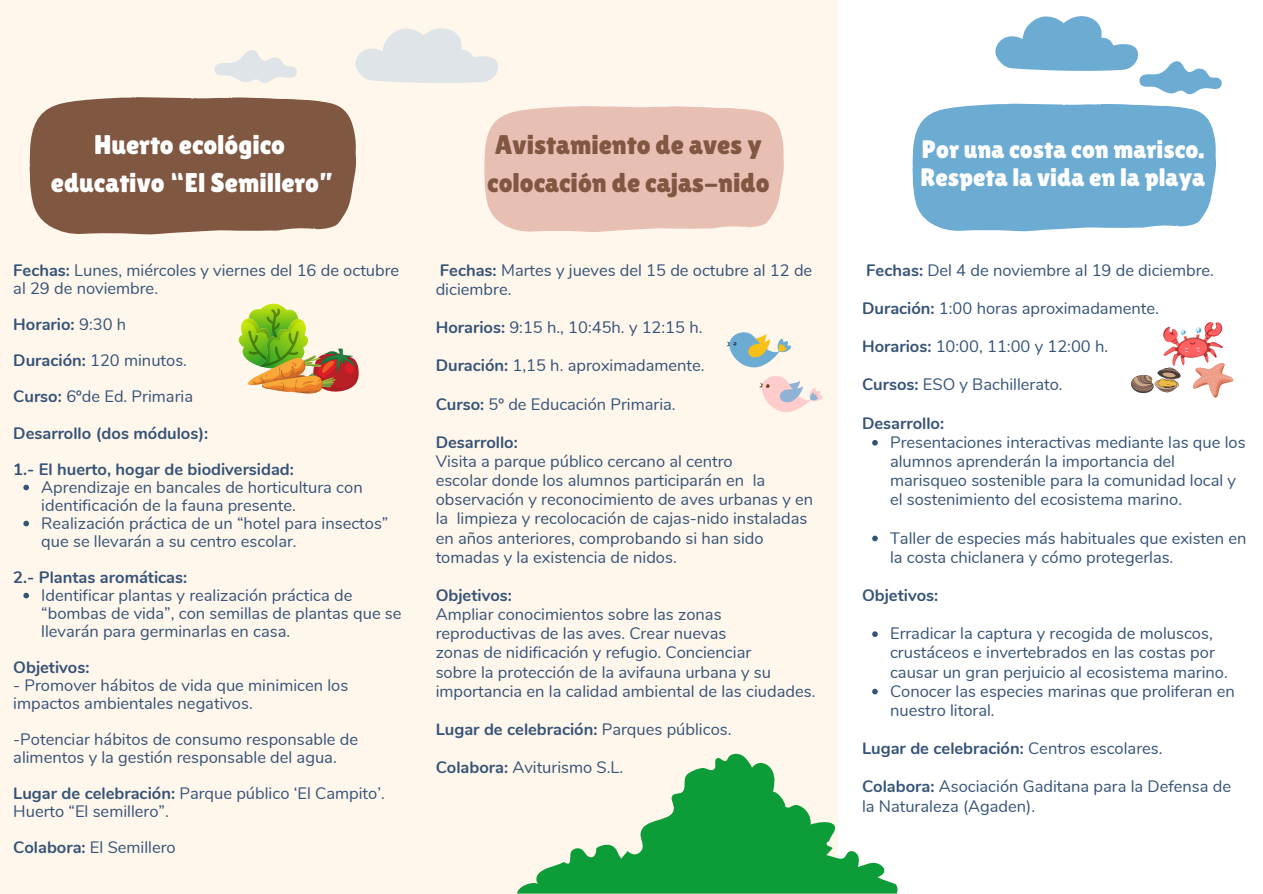
<style>
.page{position:relative;width:1263px;height:894px;background:#fff}
.page>*{position:absolute;margin:0;border:0;box-sizing:border-box;transform-origin:0 0}
.t1{font:27px/37.2px "Lilita One";color:#805740}
.t2{font:27px/37.2px "Lilita One";color:#fff;text-align:center}
.t3{font:25.2px/27.9px "Lilita One";color:#fff}
.t4{font:16.5px/19.2px "Nunito";color:#355377}
.t5{font:700 16.5px "Nunito";color:#355377}
.s1{font-weight:700}
.s2{font-weight:400}
</style>
<div class="page">
<div style="left:0;top:0;width:1263px;height:893px;background:#fff6ec"></div>
<div style="left:838px;top:0;width:425px;height:893px;background:#fff"></div>
<svg style="left:29px;top:97px;width:327px;height:138px;background:#8a634d"></svg>
<svg style="left:484px;top:106px;width:300px;height:126px;background:#e8c3b7"></svg>
<svg style="left:912px;top:103px;width:304px;height:129px;background:#79b2d5"></svg>
<svg style="left:355px;top:28px;width:143px;height:55px"></svg>
<svg style="left:214px;top:50px;width:83px;height:33px"></svg>
<svg style="left:517px;top:753px;width:381px;height:140px"></svg>
<svg style="left:23px;top:484px;width:6px;height:6px"></svg>
<svg style="left:23px;top:520px;width:6px;height:6px"></svg>
<svg style="left:23px;top:592px;width:6px;height:6px"></svg>
<svg style="left:995px;top:16px;width:227px;height:78px"></svg>
<img style="left:238px;top:303px;width:121px;height:90px">
<svg style="left:872px;top:440px;width:6px;height:5px"></svg>
<svg style="left:872px;top:535px;width:6px;height:6px"></svg>
<svg style="left:872px;top:631px;width:6px;height:5px"></svg>
<svg style="left:872px;top:688px;width:6px;height:6px"></svg>
<img style="left:1163px;top:322px;width:60px;height:43px">
<svg style="left:1131px;top:367px;width:50px;height:26px"></svg>
<svg style="left:1193px;top:363px;width:40px;height:34px"></svg>
<svg style="left:726px;top:332px;width:97px;height:80px"></svg>
<h2 class="t2" style="left:51px;top:126px;width:284px">Huerto ecológico educativo “El Semillero”</h2>
<h2 class="t3" style="left:921px;top:135px;width:286px">Por una costa con marisco.<br>Respeta la vida en la playa</h2>
<p class="t1" style="left:487px;top:126px;width:284px">Avistamiento de aves y colocación de cajas-nido</p>
<p class="t4" style="left:13px;top:262px;width:388px;line-height:18px"><span class="s1">Fechas:</span> Lunes, miércoles y viernes del 16 de octubre al 29 de noviembre.</p>
<p class="t5" style="left:13px;top:313px;width:114px">Horario: <span class="s2">9:30 h</span></p>
<p class="t4" style="left:13px;top:351px;width:175px"><span class="s1">Duración:</span> 120 minutos.</p>
<h1 class="t4" style="left:13px;top:387px;width:181px"><span class="s1">Curso:</span> 6ºde Ed. Primaria</h1>
<p class="t5" style="left:13px;top:421px;width:197px">Desarrollo (dos módulos):</p>
<p class="t5" style="left:13px;top:457px;width:282px">1.- El huerto, hogar de biodiversidad:</p>
<p class="t4" style="left:41px;top:478px;width:323px;line-height:18px">Aprendizaje en bancales de horticultura con identificación de la fauna presente.</p>
<p class="t4" style="left:41px;top:514px;width:349px;line-height:18px">Realización práctica de un “hotel para insectos” que se llevarán a su centro escolar.</p>
<h2 class="t5" style="left:13px;top:565px;width:176px">2.- Plantas aromáticas:</h2>
<p class="t4" style="left:41px;top:586px;width:362px;line-height:18px">Identificar plantas y realización práctica de “bombas de vida”, con semillas de plantas que se llevarán para germinarlas en casa.</p>
<p class="t5" style="left:13px;top:655px;width:78px">Objetivos:</p>
<h2 class="t4" style="left:13px;top:676px;width:337px;line-height:18px">- Promover hábitos de vida que minimicen los impactos ambientales negativos.</h2>
<p class="t4" style="left:13px;top:730px;width:346px;line-height:18px">-Potenciar hábitos de consumo responsable de alimentos y la gestión responsable del agua.</p>
<p class="t4" style="left:13px;top:784px;width:373px;line-height:18px"><span class="s1">Lugar de celebración:</span> Parque público ‘El Campito’.<br>Huerto “El semillero”.</p>
<p class="t4" style="left:13px;top:837px;width:164px"><span class="s1">Colabora:</span> El Semillero</p>
<p class="t4" style="left:436px;top:260px;width:378px"><span class="s1">Fechas:</span> Martes y jueves del 15 de octubre al 12 de diciembre.</p>
<p class="t4" style="left:436px;top:318px;width:268px"><span class="s1">Horarios:</span> 9:15 h., 10:45h. y 12:15 h.</p>
<h2 class="t4" style="left:436px;top:356px;width:270px"><span class="s1">Duración:</span> 1,15 h. aproximadamente.</h2>
<p class="t4" style="left:436px;top:394px;width:242px"><span class="s1">Curso:</span> 5º de Educación Primaria.</p>
<p class="t5" style="left:436px;top:431px;width:84px">Desarrollo:</p>
<p class="t4" style="left:436px;top:452px;width:299px">Visita a parque público cercano al centro</p>
<p class="t4" style="left:436px;top:471px;width:331px">escolar donde los alumnos participarán en la</p>
<p class="t4" style="left:436px;top:490px;width:379px">observación y reconocimiento de aves urbanas y en la limpieza y recolocación de cajas-nido instaladas en años anteriores, comprobando si han sido tomadas y la existencia de nidos.</p>
<p class="t5" style="left:436px;top:584px;width:78px">Objetivos:</p>
<p class="t4" style="left:436px;top:605px;width:287px">Ampliar conocimientos sobre las zonas</p>
<p class="t4" style="left:436px;top:624px;width:292px">reproductivas de las aves. Crear nuevas</p>
<p class="t4" style="left:436px;top:643px;width:317px">zonas de nidificación y refugio. Concienciar</p>
<p class="t4" style="left:436px;top:662px;width:381px">sobre la protección de la avifauna urbana y su importancia en la calidad ambiental de las ciudades.</p>
<p class="t5" style="left:436px;top:718px;width:297px">Lugar de celebración: <span class="s2">Parques públicos.</span></p>
<p class="t4" style="left:436px;top:758px;width:189px"><span class="s1">Colabora:</span> Aviturismo S.L.</p>
<p class="t4" style="left:866px;top:260px;width:349px"><span class="s1">Fechas:</span> Del 4 de noviembre al 19 de diciembre.</p>
<p class="t4" style="left:862px;top:299px;width:298px"><span class="s1">Duración:</span> 1:00 horas aproximadamente.</p>
<p class="t4" style="left:862px;top:337px;width:248px"><span class="s1">Horarios:</span> 10:00, 11:00 y 12:00 h.</p>
<p class="t4" style="left:862px;top:375px;width:202px"><span class="s1">Cursos:</span> ESO y Bachillerato.</p>
<p class="t5" style="left:862px;top:412px;width:84px">Desarrollo:</p>
<p class="t4" style="left:890px;top:432px;width:357px">Presentaciones interactivas mediante las que los alumnos aprenderán la importancia del marisqueo sostenible para la comunidad local y el sostenimiento del ecosistema marino.</p>
<p class="t4" style="left:890px;top:528px;width:358px">Taller de especies más habituales que existen en la costa chiclanera y cómo protegerlas.</p>
<p class="t5" style="left:862px;top:584px;width:78px">Objetivos:</p>
<h1 class="t4" style="left:890px;top:624px;width:339px">Erradicar la captura y recogida de moluscos, crustáceos e invertebrados en las costas por causar un gran perjuicio al ecosistema marino.</h1>
<h1 class="t4" style="left:890px;top:681px;width:346px">Conocer las especies marinas que proliferan en nuestro litoral.</h1>
<p class="t5" style="left:862px;top:737px;width:302px">Lugar de celebración: <span class="s2">Centros escolares.</span></p>
<p class="t4" style="left:862px;top:777px;width:371px"><span class="s1">Colabora:</span> Asociación Gaditana para la Defensa de la Naturaleza (Agaden).</p>
</div>
